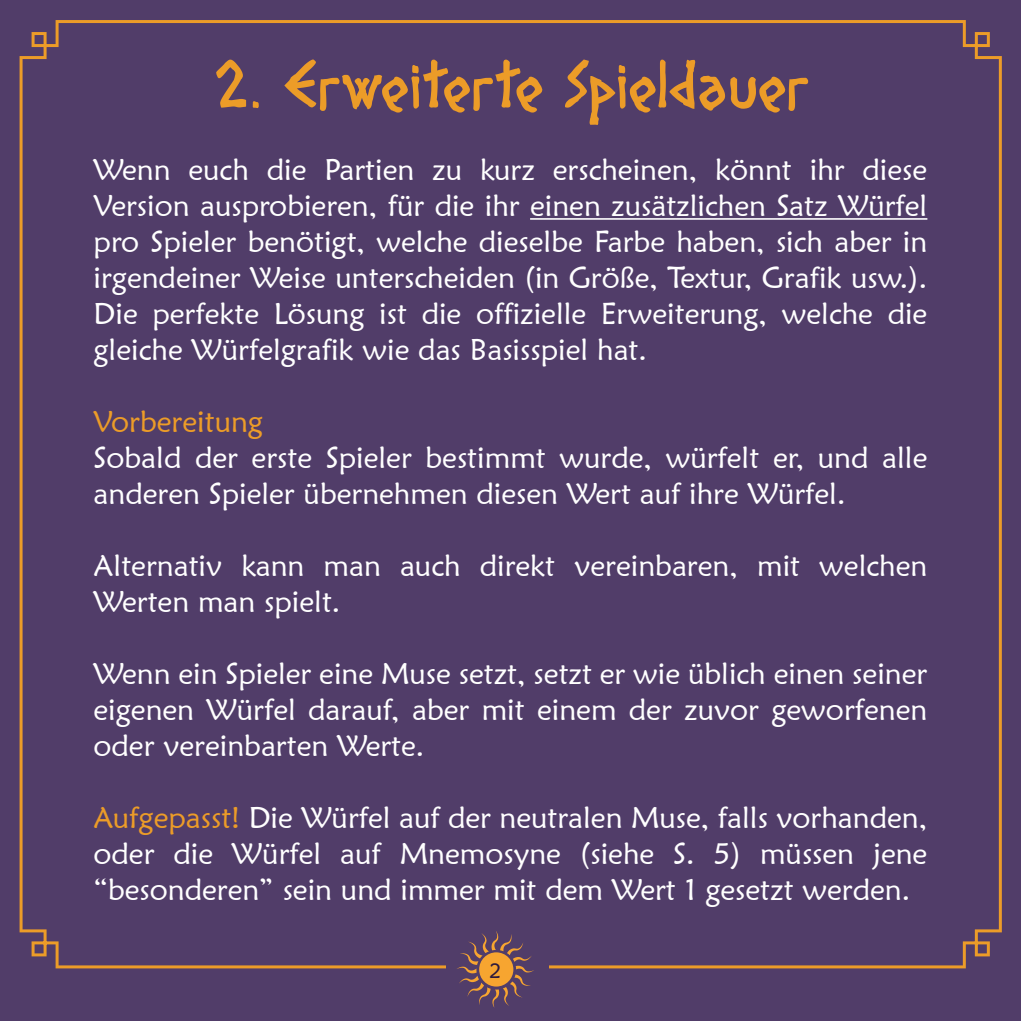
<style>
.page{position:relative;width:1021px;height:1021px;background:#fff}
.page>*{position:absolute;margin:0;border:0;box-sizing:border-box;transform-origin:0 0}
.t1{font:60px "Diogenes";letter-spacing:.03em;color:#ec9c28}
.t2{font:30px/36px "Maiandra GD";color:#fff;text-align:justify}
.t3{font:30px "Maiandra GD";color:#ec9c28}
.t4{font:21px "Maiandra GD";color:#2d1a3d}
.s1{color:#ec9c28}
</style>
<div class="page">
<div style="left:0;top:0;width:1020px;height:1020px;background:#513d69"></div>
<div style="left:20px;top:20px;width:981px;height:948px;background:#513d69"></div>
<div style="left:446px;top:929px;width:103px;height:78px;background:#513d69"></div>
<svg style="left:457px;top:931px;width:77px;height:76px"></svg>
<div style="left:479px;top:952px;width:34px;height:34px;background:#f7a530;border-radius:50%"></div>
<hr style="left:530px;top:218px;width:397px;height:2px;background:#fff">
<h1 class="t1" style="left:213px;top:52px;width:596px">2. Erweiterte Spieldauer</h1>
<p class="t2" style="left:94px;top:151px;width:835px">Wenn euch die Partien zu kurz erscheinen, könnt ihr diese Version ausprobieren, für die ihr einen zusätzlichen Satz Würfel pro Spieler benötigt, welche dieselbe Farbe haben, sich aber in irgendeiner Weise unterscheiden (in Größe, Textur, Grafik usw.).<br>Die perfekte Lösung ist die offizielle Erweiterung, welche die gleiche Würfelgrafik wie das Basisspiel hat.</p>
<p class="t3" style="left:94px;top:403px;width:171px">Vorbereitung</p>
<p class="t2" style="left:94px;top:439px;width:835px">Sobald der erste Spieler bestimmt wurde, würfelt er, und alle anderen Spieler übernehmen diesen Wert auf ihre Würfel.</p>
<p class="t2" style="left:94px;top:547px;width:835px">Alternativ kann man auch direkt vereinbaren, mit welchen<br>Werten man spielt.</p>
<p class="t2" style="left:94px;top:655px;width:835px">Wenn ein Spieler eine Muse setzt, setzt er wie üblich einen seiner eigenen Würfel darauf, aber mit einem der zuvor geworfenen oder vereinbarten Werte.</p>
<p class="t2" style="left:94px;top:799px;width:835px"><span class="s1">Aufgepasst!</span> Die Würfel auf der neutralen Muse, falls vorhanden, oder die Würfel auf Mnemosyne (siehe S. 5) müssen jene “besonderen” sein und immer mit dem Wert 1 gesetzt werden.</p>
<p class="t4" style="left:489px;top:957px;width:13px">2</p>
</div>
